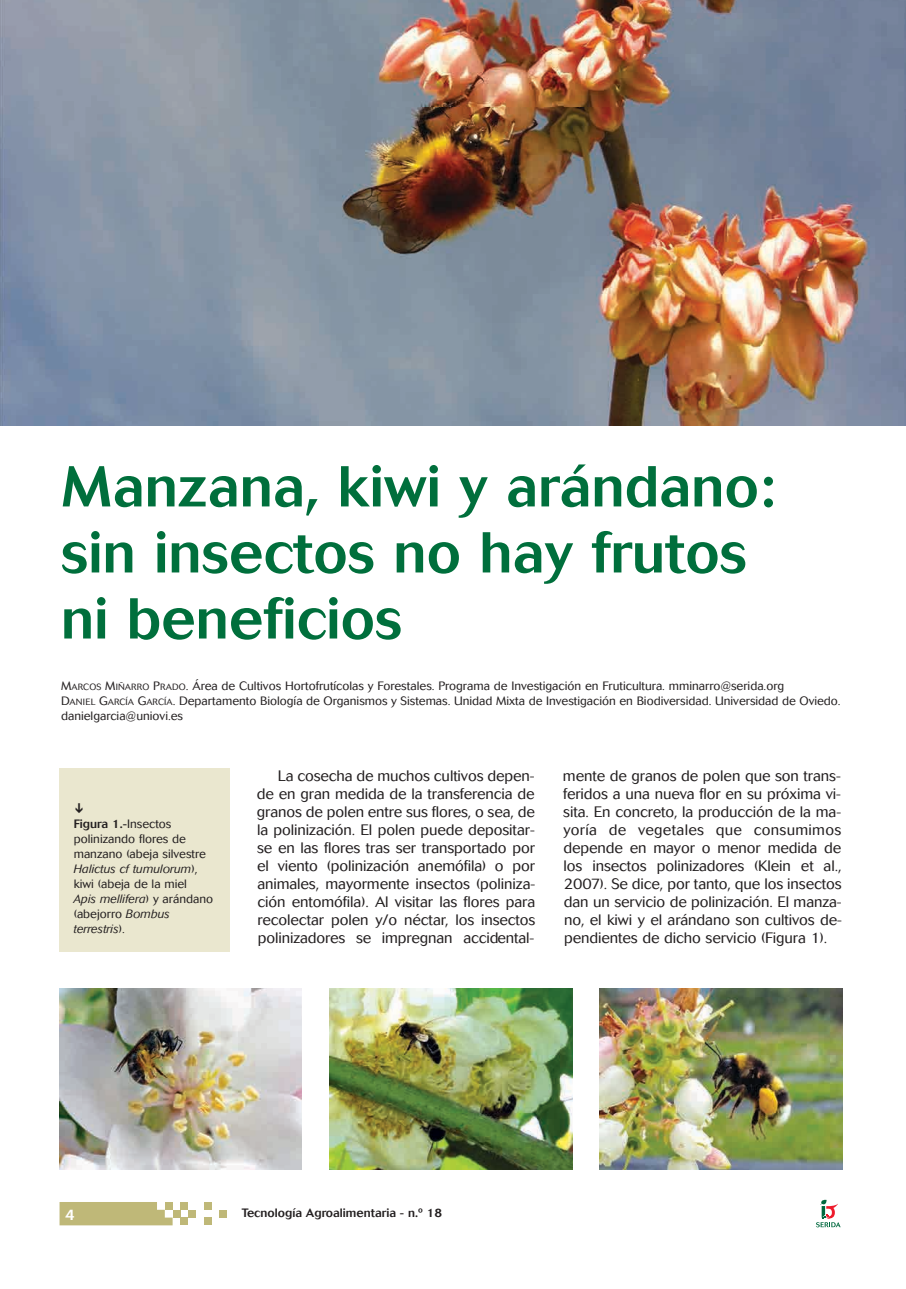
<style>
.page{position:relative;width:906px;height:1289px;background:#fff}
.page>*{position:absolute;margin:0;border:0;box-sizing:border-box;transform-origin:0 0}
.t1{font:500 57px/66px "Cosmos";color:#006f3c}
.t2{font:300 15px/18px "Cosmos";letter-spacing:-.005em;color:#231f20;text-align:justify}
.t3{font:500 15px "Cosmos";color:#fff}
.t4{font:300 12px/15px "Cosmos";color:#231f20}
.t5{font:500 12px "Cosmos";color:#231f20}
.s1{font-size:9px}
.s2{font-weight:500}
.s3{font-style:italic}
</style>
<div class="page">
<div style="left:219px;top:1209px;width:8px;height:8px;background:#bfb878"></div>
<div style="left:188px;top:1209px;width:8px;height:8px;background:#bfb878"></div>
<div style="left:180px;top:1201px;width:8px;height:8px;background:#bfb878"></div>
<div style="left:180px;top:1217px;width:8px;height:8px;background:#bfb878"></div>
<div style="left:173px;top:1209px;width:7px;height:8px;background:#bfb878"></div>
<div style="left:204px;top:1201px;width:8px;height:8px;background:#bfb878"></div>
<div style="left:204px;top:1217px;width:8px;height:8px;background:#bfb878"></div>
<div style="left:60px;top:1202px;width:113px;height:23px;background:#bfb878"></div>
<svg style="left:816px;top:1199px;width:24px;height:28px"></svg>
<div style="left:60px;top:769px;width:170px;height:182px;background:#eae7cf"></div>
<img style="left:0;top:0;width:906px;height:425px">
<img style="left:60px;top:988px;width:242px;height:181px">
<img style="left:330px;top:988px;width:242px;height:181px">
<img style="left:600px;top:988px;width:242px;height:181px">
<h1 class="t1" style="left:61px;top:459px;width:716px">Manzana, kiwi y arándano: sin insectos no hay frutos ni beneficios</h1>
<p class="t4" style="left:61px;top:678px;width:781px">M<span class="s1">ARCOS</span> M<span class="s1">IÑARRO</span> P<span class="s1">RADO</span>. Área de Cultivos Hortofrutícolas y Forestales. Programa de Investigación en Fruticultura. mminarro@serida.org<br>D<span class="s1">ANIEL</span> G<span class="s1">ARCÍA</span> G<span class="s1">ARCÍA</span>. Departamento Biología de Organismos y Sistemas. Unidad Mixta de Investigación en Biodiversidad. Universidad de Oviedo. danielgarcia@uniovi.es</p>
<p class="t4" style="left:74px;top:817px;width:141px"><span class="s2">Figura 1.-</span>Insectos polinizando flores de manzano (abeja silvestre<br><span class="s3">Halictus cf tumulorum</span>), kiwi (abeja de la miel<br><span class="s3">Apis mellifera</span>) y arándano (abejorro <span class="s3">Bombus terrestris</span>).</p>
<p class="t2" style="left:257px;top:768px;width:280px;text-indent:21px">La cosecha de muchos cultivos depen&shy;de en gran medida de la transferencia de granos de polen entre sus flores, o sea, de la polinización. El polen puede depositar&shy;se en las flores tras ser transportado por el viento (polinización anemófila) o por animales, mayormente insectos (poliniza&shy;ción entomófila). Al visitar las flores para recolectar polen y/o néctar, los insectos polinizadores se impregnan accidental-</p>
<p class="t2" style="left:563px;top:768px;width:280px">mente de granos de polen que son trans&shy;feridos a una nueva flor en su próxima vi&shy;sita. En concreto, la producción de la ma&shy;yoría de vegetales que consumimos depende en mayor o menor medida de los insectos polinizadores (Klein et al., 2007). Se dice, por tanto, que los insectos dan un servicio de polinización. El manza&shy;no, el kiwi y el arándano son cultivos de&shy;pendientes de dicho servicio (Figura 1).</p>
<p class="t3" style="left:65px;top:1208px;width:11px">4</p>
<p class="t5" style="left:242px;top:1208px;width:202px">Tecnología Agroalimentaria - n.º 18</p>
</div>
